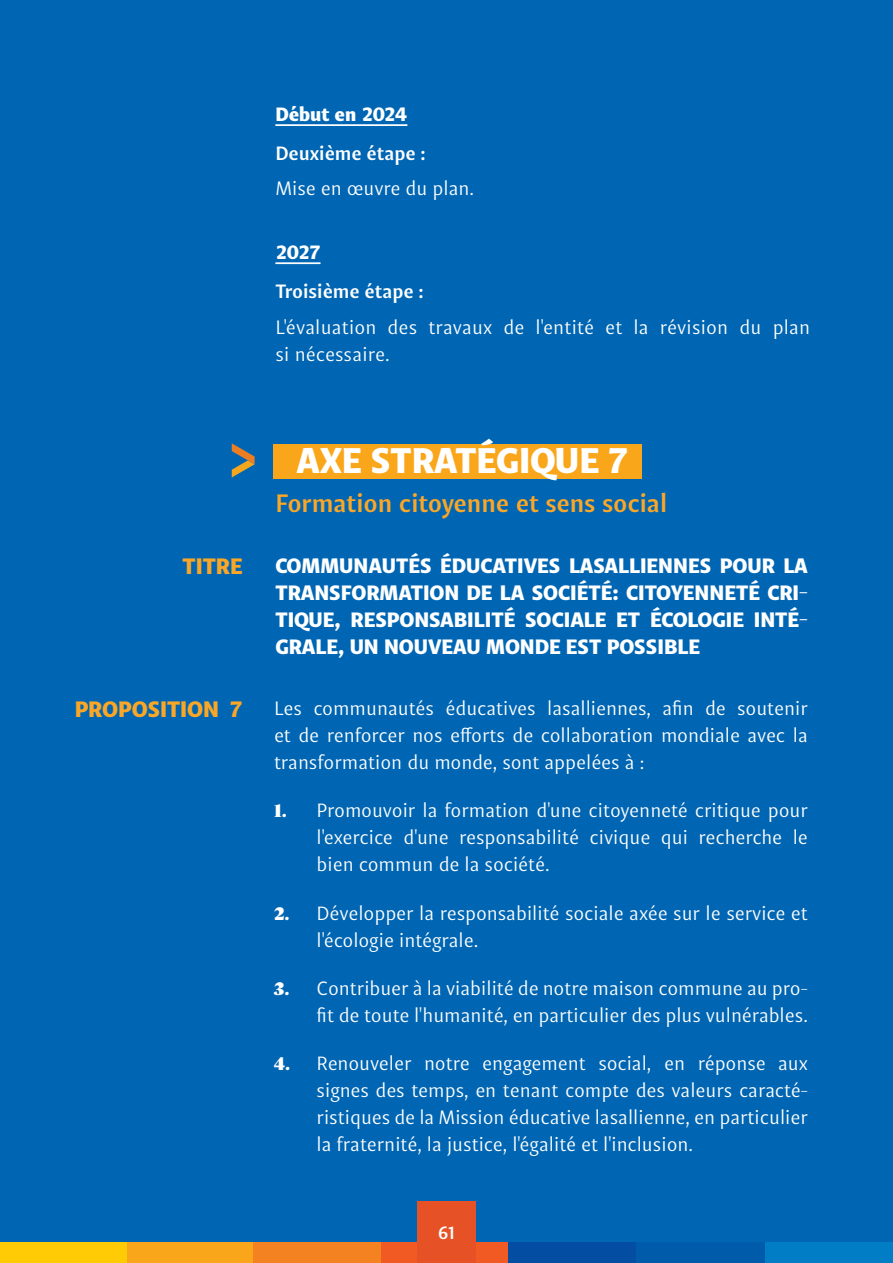
<style>
.page{position:relative;width:893px;height:1263px;background:#0066b3}
.page>*{position:absolute;margin:0;border:0;box-sizing:border-box;transform-origin:0 0}
.t1{font:900 36px "Indivisa Text Sans";color:#fff}
.t2{font:700 25.5px "Indivisa Text Sans";letter-spacing:-.005em;color:#faa627}
.t3{font:900 22.5px "Indivisa Text Sans";color:#faa627}
.t4{font:900 21px/27px "Indivisa Text Sans";color:#fff;text-align:justify}
.t5{font:19.5px/27px "Indivisa Text Sans";color:#fff;text-align:justify}
.t6{font:700 19.5px "Indivisa Text Sans";color:#fff}
.t7{font:900 19.5px "Indivisa Text Sans";letter-spacing:-.02em;color:#fff}
.t8{font:700 18px "Indivisa Text Sans";color:#fff}
.s1{font-family:"Indivisa Display Serif";font-weight:800}
</style>
<div class="page">
<div style="left:0;top:1242px;width:128px;height:21px;background:#ffcb05"></div>
<div style="left:128px;top:1242px;width:128px;height:21px;background:#faa61a"></div>
<div style="left:254px;top:1242px;width:128px;height:21px;background:#f58220"></div>
<div style="left:382px;top:1242px;width:128px;height:21px;background:#f15a22"></div>
<div style="left:509px;top:1242px;width:128px;height:21px;background:#034ea2"></div>
<div style="left:637px;top:1242px;width:128px;height:21px;background:#005baa"></div>
<div style="left:765px;top:1242px;width:128px;height:21px;background:#007dc5"></div>
<div style="left:417px;top:1201px;width:59px;height:62px;background:#e65125"></div>
<div style="left:273px;top:444px;width:369px;height:34px;background:#faa61a"></div>
<svg style="left:232px;top:443px;width:23px;height:34px"></svg>
<hr style="left:275px;top:124px;width:132px;height:2px;background:#fff">
<hr style="left:275px;top:262px;width:46px;height:2px;background:#fff">
<p class="t7" style="left:275px;top:97px;width:133px">Début en 2024</p>
<p class="t6" style="left:275px;top:137px;width:152px">Deuxième étape :</p>
<p class="t5" style="left:275px;top:174px;width:200px">Mise en œuvre du plan.</p>
<p class="t7" style="left:275px;top:235px;width:47px">2027</p>
<p class="t6" style="left:275px;top:275px;width:150px">Troisième étape :</p>
<p class="t5" style="left:275px;top:312px;width:536px">L'évaluation des travaux de l'entité et la révision du plan si nécessaire.</p>
<h1 class="t1" style="left:297px;top:428px;width:333px">AXE STRATÉGIQUE 7</h1>
<h2 class="t2" style="left:275px;top:482px;width:393px">Formation citoyenne et sens social</h2>
<p class="t3" style="left:182px;top:546px;width:62px">TITRE</p>
<p class="t4" style="left:275px;top:550px;width:534px">COMMUNAUTÉS ÉDUCATIVES LASALLIENNES POUR LA TRANSFORMATION DE LA SOCIÉTÉ: CITOYENNETÉ CRI-TIQUE, RESPONSABILITÉ SOCIALE ET ÉCOLOGIE INTÉ-GRALE, UN NOUVEAU MONDE EST POSSIBLE</p>
<p class="t3" style="left:75px;top:690px;width:169px">PROPOSITION 7</p>
<p class="t5" style="left:274px;top:693px;width:535px">Les communautés éducatives lasalliennes, afin de soutenir et de renforcer nos efforts de collaboration mondiale avec la transformation du monde, sont appelées à :</p>
<p class="t5" style="left:317px;top:796px;width:493px;text-indent:-43px"><span class="s1">1.</span> Promouvoir la formation d'une citoyenneté critique pour l'exercice d'une responsabilité civique qui recherche le bien commun de la société.</p>
<p class="t5" style="left:317px;top:898px;width:493px;text-indent:-43px"><span class="s1">2.</span> Développer la responsabilité sociale axée sur le service et l'écologie intégrale.</p>
<p class="t5" style="left:274px;top:973px;width:535px;text-align:right"><span class="s1">3.</span> Contribuer à la viabilité de notre maison commune au pro&shy;fit de toute l'humanité, en particulier des plus vulnérables.</p>
<p class="t5" style="left:317px;top:1049px;width:493px;text-indent:-43px"><span class="s1">4.</span> Renouveler notre engagement social, en réponse aux signes des temps, en tenant compte des valeurs caracté&shy;ristiques de la Mission éducative lasallienne, en particulier la fraternité, la justice, l'égalité et l'inclusion.</p>
<p class="t8" style="left:438px;top:1217px;width:19px">61</p>
</div>
